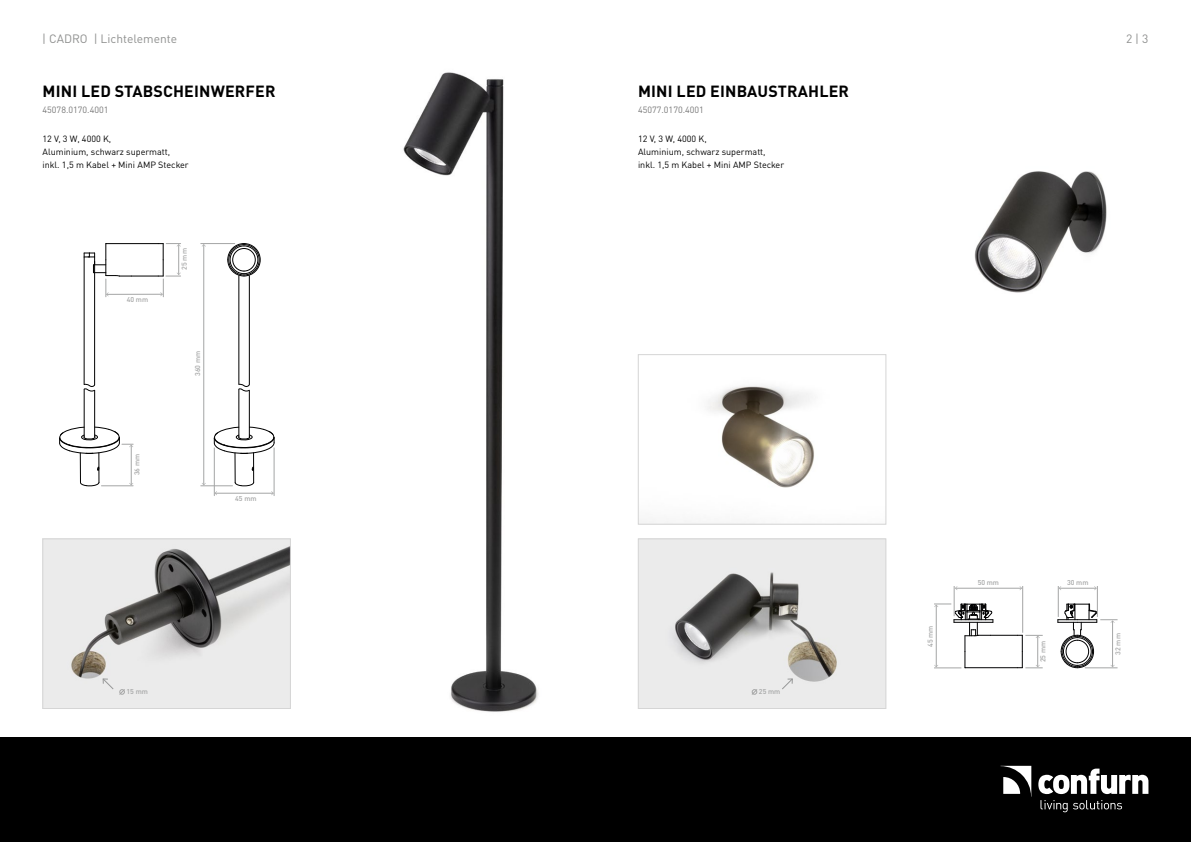
<style>
.page{position:relative;width:1191px;height:842px;background:#fff}
.page>*{position:absolute;margin:0;border:0;box-sizing:border-box;transform-origin:0 0}
.t1{font:700 16px "DIN Pro";letter-spacing:.01em;color:#000}
.t2{font:12px "DIN Pro";color:#8f908f}
.t3{font:9px/13px "DIN Pro";color:#000}
.t4{font:9px "DIN Pro";color:#777}
.t5{font:500 7px "DIN Pro";color:#a4a5a5}
</style>
<div class="page">
<div style="left:0;top:737px;width:1191px;height:105px;background:#000"></div>
<svg style="left:1000px;top:766px;width:31px;height:28px"></svg>
<svg style="left:1038px;top:769px;width:110px;height:25px"></svg>
<svg style="left:1040px;top:800px;width:27px;height:12px"></svg>
<svg style="left:1073px;top:800px;width:49px;height:9px"></svg>
<img style="left:640px;top:541px;width:244px;height:166px">
<div style="left:638px;top:539px;width:248px;height:170px;border:1px solid #d5d5d5"></div>
<hr style="left:954px;top:586px;width:1px;height:30px;background:#a4a5a5">
<hr style="left:1022px;top:586px;width:1px;height:47px;background:#a4a5a5">
<hr style="left:955px;top:588px;width:66px;height:1px;background:#a4a5a5">
<hr style="left:1058px;top:586px;width:1px;height:31px;background:#a4a5a5">
<hr style="left:1097px;top:586px;width:1px;height:31px;background:#a4a5a5">
<hr style="left:1059px;top:588px;width:37px;height:1px;background:#a4a5a5">
<svg style="left:934px;top:604px;width:108px;height:65px"></svg>
<hr style="left:1084px;top:668px;width:33px;height:1px;background:#a4a5a5">
<svg style="left:1057px;top:604px;width:60px;height:64px"></svg>
<svg style="left:227px;top:243px;width:34px;height:33px"></svg>
<hr style="left:249px;top:390px;width:1px;height:47px;background:#000">
<hr style="left:239px;top:275px;width:1px;height:109px;background:#000">
<hr style="left:239px;top:389px;width:1px;height:48px;background:#000">
<hr style="left:249px;top:275px;width:1px;height:110px;background:#000">
<svg style="left:238px;top:384px;width:12px;height:7px"></svg>
<hr style="left:84px;top:257px;width:1px;height:127px;background:#000">
<hr style="left:94px;top:261px;width:1px;height:124px;background:#000">
<hr style="left:94px;top:390px;width:1px;height:47px;background:#000">
<hr style="left:84px;top:389px;width:1px;height:48px;background:#000">
<svg style="left:83px;top:384px;width:12px;height:7px"></svg>
<svg style="left:212px;top:427px;width:63px;height:68px"></svg>
<hr style="left:203px;top:245px;width:1px;height:240px;background:#a4a5a5">
<hr style="left:201px;top:485px;width:31px;height:1px;background:#a4a5a5">
<hr style="left:214px;top:448px;width:1px;height:48px;background:#a4a5a5">
<hr style="left:274px;top:448px;width:1px;height:48px;background:#a4a5a5">
<svg style="left:59px;top:427px;width:74px;height:59px"></svg>
<hr style="left:201px;top:243px;width:34px;height:1px;background:#a4a5a5">
<svg style="left:84px;top:243px;width:97px;height:54px"></svg>
<img style="left:640px;top:386px;width:174px;height:136px">
<div style="left:638px;top:354px;width:248px;height:170px;border:1px solid #d5d5d5"></div>
<img style="left:45px;top:541px;width:244px;height:166px">
<div style="left:43px;top:539px;width:248px;height:170px;border:1px solid #d5d5d5"></div>
<svg style="left:751px;top:688px;width:7px;height:7px"></svg>
<svg style="left:781px;top:678px;width:12px;height:12px"></svg>
<svg style="left:102px;top:678px;width:23px;height:17px"></svg>
<img style="left:403px;top:72px;width:136px;height:640px">
<img style="left:974px;top:171px;width:133px;height:122px">
<h2 class="t2" style="left:42px;top:29px;width:136px">| CADRO | Lichtelemente</h2>
<h1 class="t1" style="left:43px;top:79px;width:234px">MINI LED STABSCHEINWERFER</h1>
<p class="t4" style="left:43px;top:103px;width:67px">45078.0170.4001</p>
<p class="t3" style="left:43px;top:132px;width:148px">12 V, 3 W, 4000 K,<br>Aluminium, schwarz supermatt, inkl. 1,5 m Kabel + Mini AMP Stecker</p>
<p class="t5" style="left:127px;top:294px;width:23px">40 mm</p>
<p class="t5" style="left:131px;top:475px;width:23px;rotate:-90deg">36 mm</p>
<p class="t5" style="left:179px;top:270px;width:23px;rotate:-90deg">25 mm</p>
<p class="t5" style="left:192px;top:376px;width:27px;rotate:-90deg">360 mm</p>
<p class="t5" style="left:235px;top:493px;width:23px">45 mm</p>
<h1 class="t1" style="left:638px;top:79px;width:212px">MINI LED EINBAUSTRAHLER</h1>
<p class="t4" style="left:638px;top:103px;width:67px">45077.0170.4001</p>
<p class="t3" style="left:638px;top:132px;width:148px">12 V, 3 W, 4000 K,<br>Aluminium, schwarz supermatt, inkl. 1,5 m Kabel + Mini AMP Stecker</p>
<p class="t5" style="left:127px;top:686px;width:23px">15 mm</p>
<p class="t5" style="left:759px;top:686px;width:23px">25 mm</p>
<h2 class="t2" style="left:1126px;top:29px;width:24px">2 | 3</h2>
<p class="t5" style="left:924px;top:647px;width:23px;rotate:-90deg">45 mm</p>
<p class="t5" style="left:977px;top:577px;width:23px">50 mm</p>
<p class="t5" style="left:1067px;top:577px;width:23px">30 mm</p>
<p class="t5" style="left:1037px;top:662px;width:23px;rotate:-90deg">25 mm</p>
<p class="t5" style="left:1112px;top:655px;width:23px;rotate:-90deg">32 mm</p>
</div>
